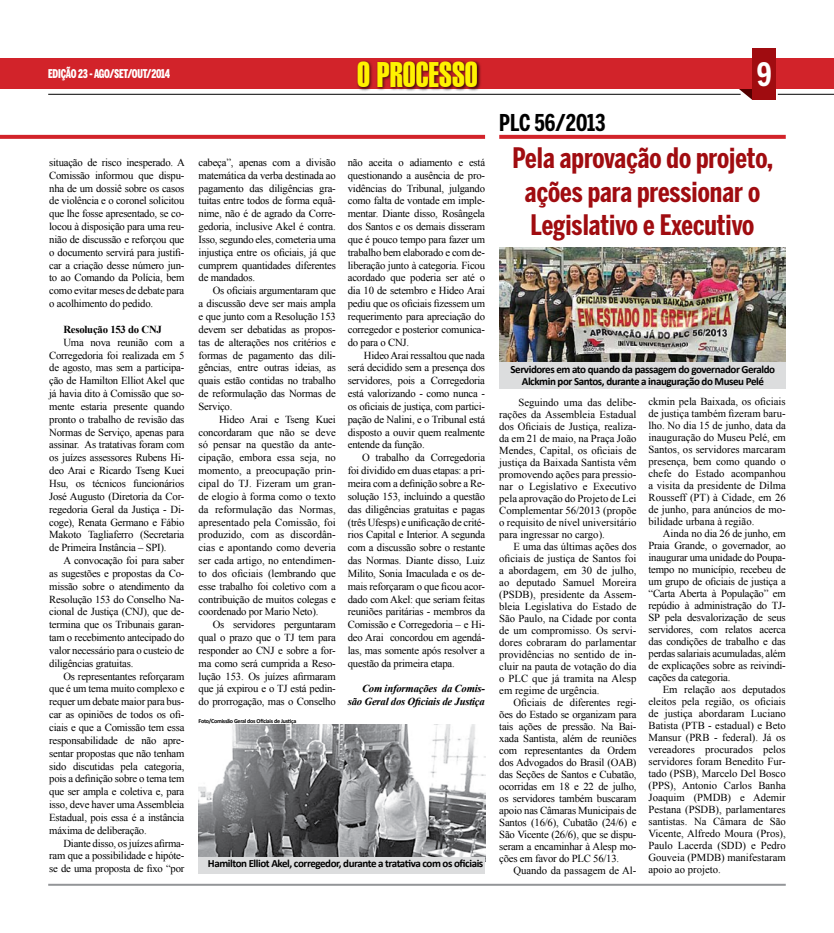
<style>
.page{position:relative;width:834px;height:933px;background:#fff}
.page>*{position:absolute;margin:0;border:0;box-sizing:border-box;transform-origin:0 0}
.t1{font:34.7px "Swiss 911 BT Extra Compressed";color:#fff200}
.t2{font:700 32px "Benton Sans Comp";color:#fff}
.t3{font:700 28px/33.6px "Benton Sans Comp";color:#a00c10;text-align:center}
.t4{font:700 23px "Benton Sans Comp";letter-spacing:-.005em;color:#000}
.t5{font:900 12px "Benton Sans Comp";letter-spacing:-.02em;color:#fff;scale:.9 1}
.t6{font:700 11px/12.1px "Calibri";letter-spacing:-.04em;color:#000;text-align:center}
.t7{font:10.7px/12.8px "Times New Roman";letter-spacing:-.02em;color:#000;text-align:justify}
.t8{font:italic 700 10.7px/12.8px "Times New Roman";letter-spacing:-.02em;color:#000;text-align:right}
.t9{font:10.7px "Times New Roman";color:#000}
.t10{font:700 10.7px "Times New Roman";letter-spacing:-.02em;color:#000}
.t11{font:700 6px "Calibri";letter-spacing:-.04em;color:#000}
</style>
<div class="page">
<div style="left:0;top:59px;width:20px;height:30px;background:#d2232a"></div>
<svg style="left:715px;top:89px;width:37px;height:11px"></svg>
<div style="left:20px;top:59px;width:813px;height:30px;background:#d2232a"></div>
<div style="left:752px;top:49px;width:23px;height:51px;background:#a00c10"></div>
<div style="left:356px;top:60px;width:168px;height:49px;background:#000;opacity:.7"></div>
<hr style="left:777px;top:94px;width:56px;height:1px;background:#000">
<hr style="left:48px;top:94px;width:692px;height:1px;background:#000">
<hr style="left:48px;top:883px;width:737px;height:2px;background:#939598">
<svg style="left:0;top:135px;width:485px;height:4px;background:#d32a31"></svg>
<svg style="left:499px;top:135px;width:286px;height:4px"></svg>
<img style="left:198px;top:724px;width:287px;height:133px">
<div style="left:198px;top:857px;width:287px;height:16px;background:#dcddde"></div>
<img style="left:499px;top:248px;width:286px;height:114px">
<div style="left:499px;top:362px;width:286px;height:26px;background:#dcddde"></div>
<p class="t5" style="left:48px;top:67px;width:137px">EDIÇÃO 23 - AGO/SET/OUT/2014</p>
<h1 class="t1" style="left:357px;top:55px;width:121px">O PROCESSO</h1>
<h2 class="t2" style="left:756px;top:55px;width:16px">9</h2>
<h3 class="t4" style="left:499px;top:110px;width:108px">PLC 56/2013</h3>
<p class="t7" style="left:49px;top:156px;width:137px">situação de risco inesperado. A Comissão informou que dispu&shy;nha de um dossiê sobre os casos de violência e o coronel solicitou que lhe fosse apresentado, se co&shy;locou à disposição para uma reu&shy;nião de discussão e reforçou que o documento servirá para justifi&shy;car a criação desse número jun&shy;to ao Comando da Polícia, bem como evitar meses de debate para o acolhimento do pedido.</p>
<p class="t10" style="left:63px;top:322px;width:100px">Resolução 153 do CNJ</p>
<p class="t7" style="left:49px;top:335px;width:137px;text-indent:14px">Uma nova reunião com a Corregedoria foi realizada em 5 de agosto, mas sem a participa&shy;ção de Hamilton Elliot Akel que já havia dito à Comissão que so&shy;mente estaria presente quando pronto o trabalho de revisão das Normas de Serviço, apenas para assinar. As tratativas foram com os juízes assessores Rubens Hi&shy;deo Arai e Ricardo Tseng Kuei Hsu, os técnicos funcionários José Augusto (Diretoria da Cor&shy;regedoria Geral da Justiça - Di&shy;coge), Renata Germano e Fábio Makoto Tagliaferro (Secretaria de Primeira Instância – SPI).</p>
<p class="t7" style="left:49px;top:554px;width:137px;text-indent:14px">A convocação foi para saber as sugestões e propostas da Co&shy;missão sobre o atendimento da Resolução 153 do Conselho Na&shy;cional de Justiça (CNJ), que de&shy;termina que os Tribunais garan&shy;tam o recebimento antecipado do valor necessário para o custeio de diligências gratuitas.</p>
<p class="t7" style="left:49px;top:669px;width:137px;text-indent:14px">Os representantes reforçaram que é um tema muito complexo e requer um debate maior para bus&shy;car as opiniões de todos os ofi&shy;ciais e que a Comissão tem essa responsabilidade de não apre&shy;sentar propostas que não tenham sido discutidas pela categoria, pois a definição sobre o tema tem que ser ampla e coletiva e, para isso, deve haver uma Assembleia Estadual, pois essa é a instância máxima de deliberação.</p>
<p class="t7" style="left:49px;top:836px;width:137px;text-indent:14px">Diante disso, os juízes afirma&shy;ram que a possibilidade e hipóte&shy;se de uma proposta de fixo “por</p>
<p class="t7" style="left:198px;top:156px;width:139px">cabeça”, apenas com a divisão matemática da verba destinada ao pagamento das diligências gra&shy;tuitas entre todos de forma equâ&shy;nime, não é de agrado da Corre&shy;gedoria, inclusive Akel é contra.<br>Isso, segundo eles, cometeria uma injustiça entre os oficiais, já que cumprem quantidades diferentes de mandados.</p>
<p class="t7" style="left:198px;top:284px;width:139px;text-indent:14px">Os oficiais argumentaram que a discussão deve ser mais ampla e que junto com a Resolução 153 devem ser debatidas as propos&shy;tas de alterações nos critérios e formas de pagamento das dili&shy;gências, entre outras ideias, as quais estão contidas no trabalho de reformulação das Normas de Serviço.</p>
<p class="t7" style="left:198px;top:412px;width:139px;text-indent:20px">Hideo Arai e Tseng Kuei concordaram que não se deve só pensar na questão da ante&shy;cipação, embora essa seja, no momento, a preocupação prin&shy;cipal do TJ. Fizeram um gran&shy;de elogio à forma como o texto da reformulação das Normas, apresentado pela Comissão, foi produzido, com as discordân&shy;cias e apontando como deveria ser cada artigo, no entendimen&shy;to dos oficiais (lembrando que esse trabalho foi coletivo com a contribuição de muitos colegas e coordenado por Mario Neto).</p>
<p class="t7" style="left:198px;top:618px;width:139px;text-indent:14px">Os servidores perguntaram qual o prazo que o TJ tem para responder ao CNJ e sobre a for&shy;ma como será cumprida a Reso&shy;lução 153. Os juízes afirmaram que já expirou e o TJ está pedin&shy;do prorrogação, mas o Conselho</p>
<p class="t11" style="left:198px;top:717px;width:99px">Foto/Comissão Geral dos Oficiais de Justiça</p>
<p class="t7" style="left:348px;top:156px;width:139px">não aceita o adiamento e está questionando a ausência de pro&shy;vidências do Tribunal, julgando como falta de vontade em imple&shy;mentar. Diante disso, Rosângela dos Santos e os demais disseram que é pouco tempo para fazer um trabalho bem elaborado e com de&shy;liberação junto à categoria. Ficou acordado que poderia ser até o dia 10 de setembro e Hideo Arai pediu que os oficiais fizessem um requerimento para apreciação do corregedor e posterior comunica&shy;do para o CNJ.</p>
<p class="t7" style="left:348px;top:348px;width:139px;text-indent:16px">Hideo Arai ressaltou que nada será decidido sem a presença dos servidores, pois a Corregedoria está valorizando - como nunca - os oficiais de justiça, com partici&shy;pação de Nalini, e o Tribunal está disposto a ouvir quem realmente entende da função.</p>
<p class="t7" style="left:348px;top:451px;width:139px;text-indent:14px">O trabalho da Corregedoria foi dividido em duas etapas: a pri&shy;meira com a definição sobre a Re&shy;solução 153, incluindo a questão das diligências gratuitas e pagas (três Ufesps) e unificação de crité&shy;rios Capital e Interior. A segunda com a discussão sobre o restante das Normas. Diante disso, Luiz Milito, Sonia Imaculada e os de&shy;mais reforçaram o que ficou acor&shy;dado com Akel: que seriam feitas reuniões paritárias - membros da Comissão e Corregedoria – e Hi&shy;deo Arai concordou em agendá&shy;las, mas somente após resolver a questão da primeira etapa.</p>
<p class="t8" style="left:348px;top:682px;width:139px">Com informações da Comis&shy;são Geral dos Oficiais de Justiça</p>
<p class="t6" style="left:208px;top:857px;width:277px">Hamilton Elliot Akel, corregedor, durante a tratativa com os oficiais</p>
<h3 class="t3" style="left:512px;top:141px;width:262px">Pela aprovação do projeto, ações para pressionar o<br>Legislativo e Executivo</h3>
<p class="t6" style="left:510px;top:363px;width:266px">Servidores em ato quando da passagem do governador Geraldo<br>Alckmin por Santos, durante a inauguração do Museu Pelé</p>
<p class="t7" style="left:499px;top:396px;width:139px;line-height:12px;text-indent:19px">Seguindo uma das delibe&shy;rações da Assembleia Estadual dos Oficiais de Justiça, realiza&shy;da em 21 de maio, na Praça João Mendes, Capital, os oficiais de justiça da Baixada Santista vêm promovendo ações para pressio&shy;nar o Legislativo e Executivo pela aprovação do Projeto de Lei Complementar 56/2013 (propõe o requisito de nível universitário para ingressar no cargo).</p>
<p class="t7" style="left:499px;top:540px;width:139px;line-height:12px;text-indent:14px">E uma das últimas ações dos oficiais de justiça de Santos foi a abordagem, em 30 de julho, ao deputado Samuel Moreira (PSDB), presidente da Assem&shy;bleia Legislativa do Estado de São Paulo, na Cidade por conta de um compromisso. Os servi&shy;dores cobraram do parlamentar providências no sentido de in&shy;cluir na pauta de votação do dia o PLC que já tramita na Alesp em regime de urgência.</p>
<p class="t7" style="left:499px;top:695px;width:139px;line-height:12px;text-indent:14px">Oficiais de diferentes regi&shy;ões do Estado se organizam para tais ações de pressão. Na Bai&shy;xada Santista, além de reuniões com representantes da Ordem dos Advogados do Brasil (OAB) das Seções de Santos e Cubatão, ocorridas em 18 e 22 de julho, os servidores também buscaram apoio nas Câmaras Municipais de Santos (16/6), Cubatão (24/6) e São Vicente (26/6), que se dispu&shy;seram a encaminhar à Alesp mo&shy;ções em favor do PLC 56/13.</p>
<p class="t9" style="left:513px;top:862px;width:124px">Quando da passagem de Al-</p>
<p class="t7" style="left:648px;top:395px;width:139px;line-height:12px">ckmin pela Baixada, os oficiais de justiça também fizeram baru&shy;lho. No dia 15 de junho, data da inauguração do Museu Pelé, em Santos, os servidores marcaram presença, bem como quando o chefe do Estado acompanhou a visita da presidente de Dilma Rousseff (PT) à Cidade, em 26 de junho, para anúncios de mo&shy;bilidade urbana à região.</p>
<p class="t7" style="left:648px;top:527px;width:139px;line-height:12px;text-indent:14px">Ainda no dia 26 de junho, em Praia Grande, o governador, ao inaugurar uma unidade do Poupa&shy;tempo no município, recebeu de um grupo de oficiais de justiça a “Carta Aberta à População” em repúdio à administração do TJ-SP pela desvalorização de seus servidores, com relatos acerca das condições de trabalho e das perdas salariais acumuladas, além de explicações sobre as reivindi&shy;cações da categoria.</p>
<p class="t7" style="left:648px;top:683px;width:139px;line-height:12px;text-indent:14px">Em relação aos deputados eleitos pela região, os oficiais de justiça abordaram Luciano Batista (PTB - estadual) e Beto Mansur (PRB - federal). Já os vereadores procurados pelos servidores foram Benedito Fur&shy;tado (PSB), Marcelo Del Bosco (PPS), Antonio Carlos Banha Joaquim (PMDB) e Ademir Pestana (PSDB), parlamentares santistas. Na Câmara de São Vicente, Alfredo Moura (Pros), Paulo Lacerda (SDD) e Pedro Gouveia (PMDB) manifestaram apoio ao projeto.</p>
</div>
